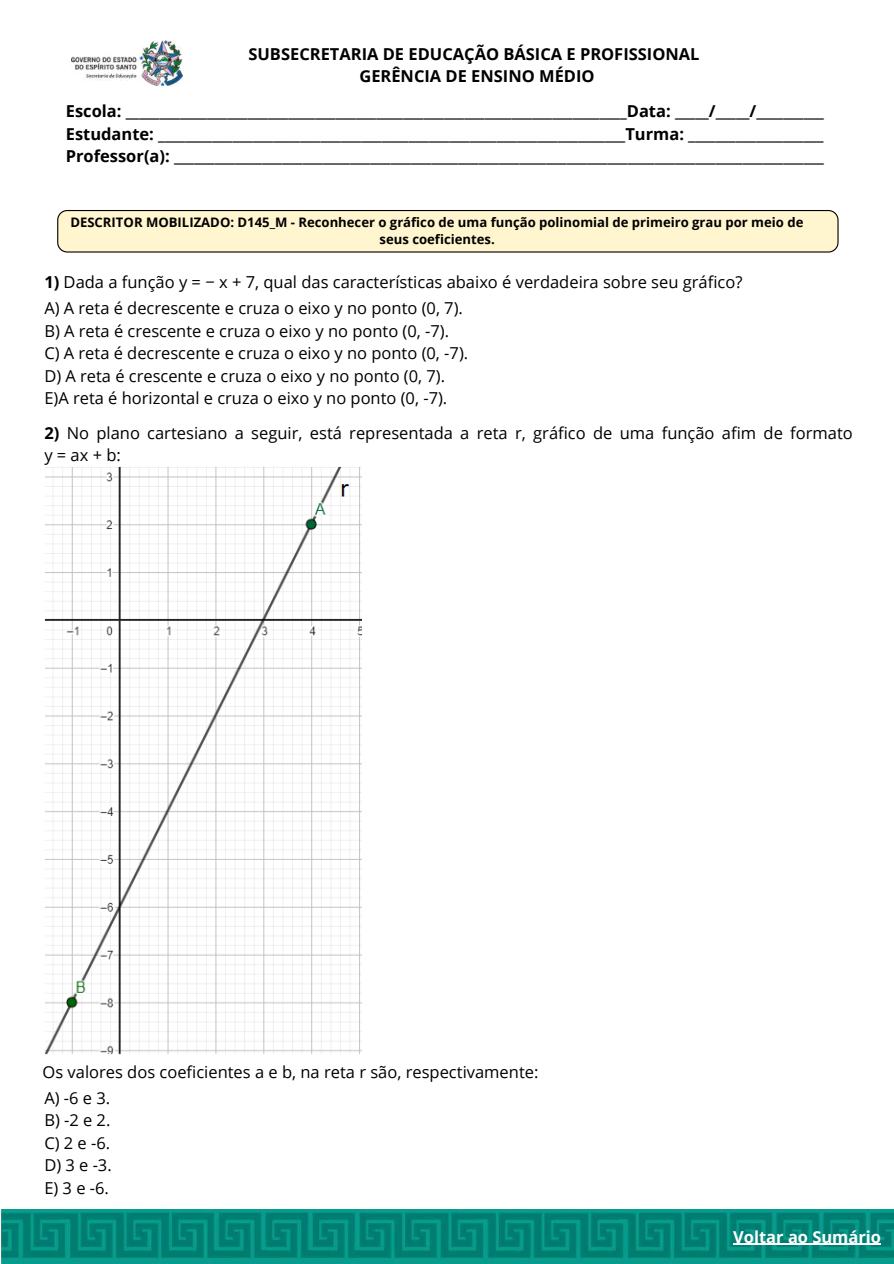
<style>
.page{position:relative;width:894px;height:1264px;background:#fff}
.page>*{position:absolute;margin:0;border:0;box-sizing:border-box;transform-origin:0 0}
.t1{font:16.5px/22.5px "Open Sans";color:#000}
.t2{font:700 16.5px/22.5px "Open Sans";color:#000;text-align:justify}
.t3{font:700 16.5px "Open Sans";color:#fff}
.t4{font:700 13.05px/17.4px "Open Sans";color:#000;text-align:center}
.s1{font-weight:700}
</style>
<div class="page">
<svg style="left:57px;top:210px;width:781px;height:42px;background:#f4eac6"></svg>
<img style="left:72px;top:41px;width:110px;height:45px">
<img style="left:1px;top:1209px;width:892px;height:54px">
<hr style="left:733px;top:1243px;width:147px;height:1px;background:#fff">
<img style="left:45px;top:466px;width:317px;height:589px">
<p class="t2" style="left:248px;top:42px;width:452px;text-align:center">SUBSECRETARIA DE EDUCAÇÃO BÁSICA E PROFISSIONAL<br>GERÊNCIA DE ENSINO MÉDIO</p>
<p class="t2" style="left:66px;top:99px;width:759px">Escola: __________________________________________________________________________Data: _____/_____/__________ Estudante: _____________________________________________________________________Turma: ____________________ Professor(a): ________________________________________________________________________________________________</p>
<p class="t4" style="left:70px;top:213px;width:734px">DESCRITOR MOBILIZADO: D145_M - Reconhecer o gráfico de uma função polinomial de primeiro grau por meio de seus coeficientes.</p>
<p class="t1" style="left:44px;top:269px;width:699px;line-height:26px"><span class="s1">1)</span> Dada a função y = − x + 7, qual das características abaixo é verdadeira sobre seu gráfico?<br>A) A reta é decrescente e cruza o eixo y no ponto (0, 7).</p>
<p class="t1" style="left:44px;top:319px;width:425px">B) A reta é crescente e cruza o eixo y no ponto (0, -7).<br>C) A reta é decrescente e cruza o eixo y no ponto (0, -7).<br>D) A reta é crescente e cruza o eixo y no ponto (0, 7).<br>E)A reta é horizontal e cruza o eixo y no ponto (0, -7).</p>
<p class="t1" style="left:44px;top:421px;width:809px"><span class="s1">2)</span> No plano cartesiano a seguir, está representada a reta r, gráfico de uma função afim de formato y=ax+b:</p>
<p class="t1" style="left:43px;top:1058px;width:497px;line-height:25.5px">Os valores dos coeficientes a e b, na reta r são, respectivamente:<br>A) -6 e 3.</p>
<p class="t1" style="left:44px;top:1108px;width:69px;text-align:justify">B) -2 e 2.<br>C) 2 e -6.<br>D) 3 e -3.<br>E) 3 e -6.</p>
<p class="t3" style="left:733px;top:1224px;width:149px">Voltar ao Sumário</p>
</div>
